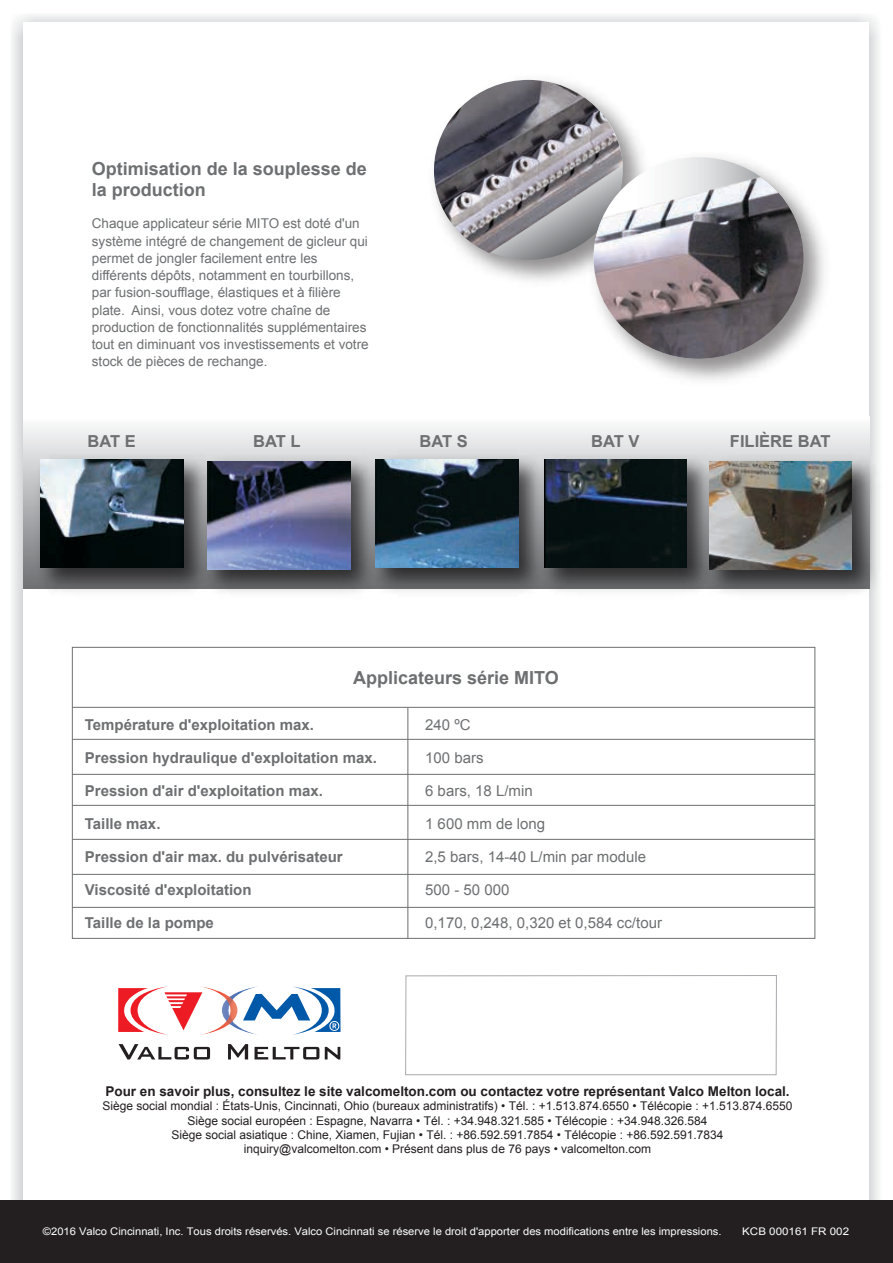
<style>
.page{position:relative;width:893px;height:1263px;background:#fff}
.page>*{position:absolute;margin:0;border:0;box-sizing:border-box;transform-origin:0 0}
.t1{font:700 18px/21px "Arial";color:#6d6f71}
.t2{font:700 16.5px "Arial";color:#6d6f71}
.t3{font:700 15px "Arial";color:#6d6f71}
.t4{font:15px "Arial";color:#6d6f71}
.t5{font:13.5px/17.2px "Arial";color:#6d6f71}
.t6{font:700 13.5px "Arial";color:#231f20}
.t7{font:12px/14.4px "Arial";color:#231f20;text-align:center}
.t8{font:10.5px "Arial";color:#fff;scale:1.07 1}
.t9{font:10.5px "Arial";color:#fff;scale:1.1 1}
</style>
<div class="page">
<div style="left:0;top:1200px;width:893px;height:63px;background:#231f20"></div>
<img style="left:237px;top:990px;width:6px;height:41px">
<img style="left:202px;top:986px;width:35px;height:49px">
<svg style="left:119px;top:1044px;width:221px;height:15px"></svg>
<svg style="left:118px;top:986px;width:84px;height:49px"></svg>
<svg style="left:243px;top:986px;width:97px;height:49px"></svg>
<div style="left:405px;top:975px;width:372px;height:100px;border:1px solid #a7a9ac"></div>
<svg style="left:23px;top:426px;width:560px;height:21px"></svg>
<svg style="left:434px;top:80px;width:154px;height:201px"></svg>
<img style="left:10px;top:447px;width:185px;height:162px">
<img style="left:41px;top:460px;width:142px;height:108px">
<img style="left:195px;top:438px;width:166px;height:155px">
<img style="left:208px;top:461px;width:142px;height:108px">
<img style="left:361px;top:431px;width:192px;height:160px">
<img style="left:376px;top:460px;width:142px;height:108px">
<img style="left:531px;top:447px;width:52px;height:144px">
<img style="left:544px;top:460px;width:39px;height:108px">
<img style="left:583px;top:92px;width:299px;height:622px">
<img style="left:709px;top:461px;width:143px;height:108px">
<hr style="left:72px;top:907px;width:743px;height:1px;background:#6d6f71">
<hr style="left:72px;top:874px;width:743px;height:1px;background:#6d6f71">
<hr style="left:72px;top:839px;width:743px;height:1px;background:#6d6f71">
<hr style="left:72px;top:805px;width:743px;height:1px;background:#6d6f71">
<hr style="left:72px;top:774px;width:743px;height:1px;background:#6d6f71">
<hr style="left:72px;top:739px;width:743px;height:1px;background:#6d6f71">
<hr style="left:72px;top:707px;width:743px;height:1px;background:#6d6f71">
<hr style="left:407px;top:707px;width:1px;height:231px;background:#6d6f71">
<h1 class="t1" style="left:92px;top:158px;width:277px">Optimisation de la souplesse de la production</h1>
<p class="t5" style="left:92px;top:215px;width:278px">Chaque applicateur série MITO est doté d'un système intégré de changement de gicleur qui permet de jongler facilement entre les différents dépôts, notamment en tourbillons, par fusion-soufflage, élastiques et à filière plate. Ainsi, vous dotez votre chaîne de production de fonctionnalités supplémentaires tout en diminuant vos investissements et votre stock de pièces de rechange.</p>
<h2 class="t2" style="left:88px;top:430px;width:50px">BAT E</h2>
<h2 class="t2" style="left:253px;top:430px;width:49px">BAT L</h2>
<h2 class="t2" style="left:419px;top:430px;width:50px">BAT S</h2>
<h2 class="t2" style="left:591px;top:430px;width:50px">BAT V</h2>
<h2 class="t2" style="left:730px;top:430px;width:102px">FILIÈRE BAT</h2>
<h1 class="t1" style="left:353px;top:667px;width:207px">Applicateurs série MITO</h1>
<p class="t4" style="left:425px;top:715px;width:47px">240 ºC</p>
<p class="t4" style="left:425px;top:748px;width:60px">100 bars</p>
<p class="t4" style="left:425px;top:781px;width:109px">6 bars, 18 L/min</p>
<p class="t4" style="left:425px;top:814px;width:122px">1 600 mm de long</p>
<p class="t4" style="left:425px;top:847px;width:222px">2,5 bars, 14-40 L/min par module</p>
<p class="t4" style="left:425px;top:880px;width:86px">500 - 50 000</p>
<p class="t4" style="left:425px;top:913px;width:238px">0,170, 0,248, 0,320 et 0,584 cc/tour</p>
<p class="t3" style="left:85px;top:715px;width:231px">Température d'exploitation max.</p>
<p class="t3" style="left:85px;top:748px;width:293px">Pression hydraulique d'exploitation max.</p>
<p class="t3" style="left:85px;top:781px;width:240px">Pression d'air d'exploitation max.</p>
<p class="t3" style="left:85px;top:814px;width:77px">Taille max.</p>
<p class="t3" style="left:85px;top:847px;width:259px">Pression d'air max. du pulvérisateur</p>
<p class="t3" style="left:85px;top:880px;width:168px">Viscosité d'exploitation</p>
<p class="t3" style="left:85px;top:913px;width:130px">Taille de la pompe</p>
<p class="t6" style="left:105px;top:1082px;width:686px">Pour en savoir plus, consultez le site valcomelton.com ou contactez votre représentant Valco Melton local.</p>
<p class="t7" style="left:102px;top:1099px;width:692px">Siège social mondial : États-Unis, Cincinnati, Ohio (bureaux administratifs) • Tél. : +1.513.874.6550 • Télécopie : +1.513.874.6550<br>Siège social européen : Espagne, Navarra • Tél. : +34.948.321.585 • Télécopie : +34.948.326.584<br>Siège social asiatique : Chine, Xiamen, Fujian • Tél. : +86.592.591.7854 • Télécopie : +86.592.591.7834 inquiry@valcomelton.com • Présent dans plus de 76 pays • valcomelton.com</p>
<p class="t8" style="left:43px;top:1224px;width:636px">©2016 Valco Cincinnati, Inc. Tous droits réservés. Valco Cincinnati se réserve le droit d'apporter des modifications entre les impressions.</p>
<p class="t9" style="left:742px;top:1225px;width:99px">KCB 000161 FR 002</p>
</div>
